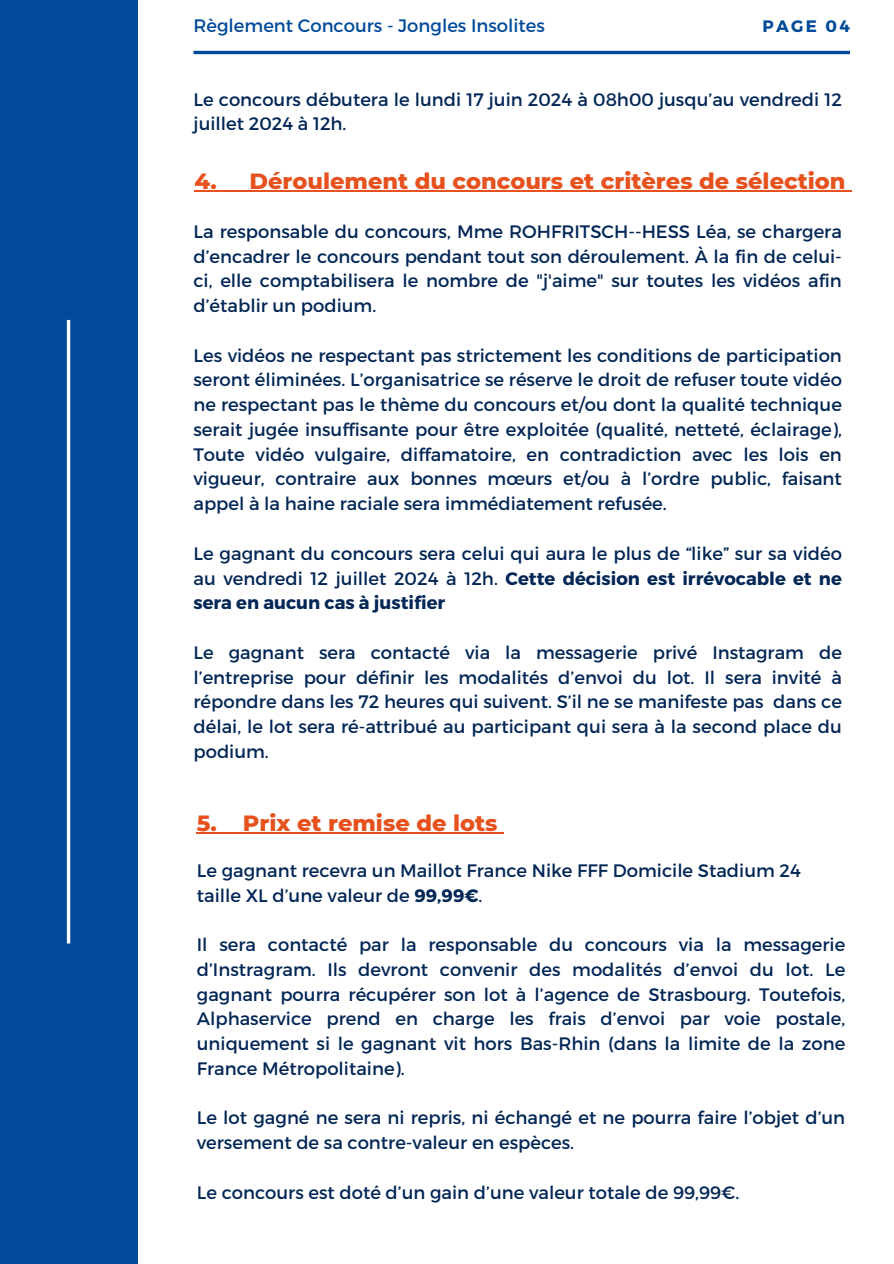
<style>
.page{position:relative;width:894px;height:1264px;background:#fff}
.page>*{position:absolute;margin:0;border:0;box-sizing:border-box;transform-origin:0 0}
.t1{font:800 22.5px "Montserrat";color:#e6511e}
.t2{font:18px/24.8px "Montserrat";color:#022655;text-align:justify}
.t3{font:18px "Montserrat";color:#004a99}
.t4{font:700 16.5px "Montserrat";letter-spacing:.14em;color:#004a99}
.s1{font-weight:700}
</style>
<div class="page">
<div style="left:0;top:0;width:138px;height:1263px;background:#004a99"></div>
<svg style="left:194px;top:190px;width:55px;height:1px"></svg>
<hr style="left:249px;top:190px;width:596px;height:1px;background:#e6511e">
<hr style="left:67px;top:320px;width:3px;height:623px;background:#fff">
<hr style="left:193px;top:51px;width:656px;height:3px;background:#004a99">
<svg style="left:197px;top:832px;width:46px;height:1px"></svg>
<hr style="left:243px;top:832px;width:254px;height:1px;background:#e6511e">
<p class="t3" style="left:193px;top:14px;width:353px">Règlement Concours - Jongles Insolites</p>
<p class="t4" style="left:762px;top:16px;width:89px">PAGE 04</p>
<p class="t2" style="left:193px;top:87px;width:649px">Le concours débutera le lundi 17 juin 2024 à 08h00 jusqu’au vendredi 12 juillet 2024 à 12h.</p>
<p class="t1" style="left:194px;top:165px;width:652px">4. Déroulement du concours et critères de sélection</p>
<p class="t2" style="left:193px;top:219px;width:649px">La responsable du concours, Mme ROHFRITSCH--HESS Léa, se chargera d’encadrer le concours pendant tout son déroulement. À la fin de celui&shy;ci, elle comptabilisera le nombre de "j'aime" sur toutes les vidéos afin d’établir un podium.</p>
<p class="t2" style="left:193px;top:343px;width:649px">Les vidéos ne respectant pas strictement les conditions de participation seront éliminées. L’organisatrice se réserve le droit de refuser toute vidéo ne respectant pas le thème du concours et/ou dont la qualité technique serait jugée insuffisante pour être exploitée (qualité, netteté, éclairage), Toute vidéo vulgaire, diffamatoire, en contradiction avec les lois en vigueur, contraire aux bonnes mœurs et/ou à l’ordre public, faisant appel à la haine raciale sera immédiatement refusée.</p>
<p class="t2" style="left:193px;top:541px;width:649px">Le gagnant du concours sera celui qui aura le plus de “like” sur sa vidéo au vendredi 12 juillet 2024 à 12h. <span class="s1">Cette décision est irrévocable et ne sera en aucun cas à justifier</span></p>
<p class="t2" style="left:193px;top:640px;width:649px">Le gagnant sera contacté via la messagerie privé Instagram de l’entreprise pour définir les modalités d’envoi du lot. Il sera invité à répondre dans les 72 heures qui suivent. S’il ne se manifeste pas dans ce délai, le lot sera ré-attribué au participant qui sera à la second place du podium.</p>
<p class="t1" style="left:197px;top:806px;width:302px">5. Prix et remise de lots</p>
<p class="t2" style="left:197px;top:858px;width:605px">Le gagnant recevra un Maillot France Nike FFF Domicile Stadium 24 taille XL d’une valeur de <span class="s1">99,99€</span>.</p>
<p class="t2" style="left:197px;top:932px;width:649px">Il sera contacté par la responsable du concours via la messagerie d’Instragram. Ils devront convenir des modalités d’envoi du lot. Le gagnant pourra récupérer son lot à l’agence de Strasbourg. Toutefois, Alphaservice prend en charge les frais d’envoi par voie postale, uniquement si le gagnant vit hors Bas-Rhin (dans la limite de la zone France Métropolitaine).</p>
<p class="t2" style="left:197px;top:1105px;width:649px">Le lot gagné ne sera ni repris, ni échangé et ne pourra faire l’objet d’un versement de sa contre-valeur en espèces.</p>
<p class="t2" style="left:197px;top:1179px;width:544px">Le concours est doté d’un gain d’une valeur totale de 99,99€.</p>
</div>
